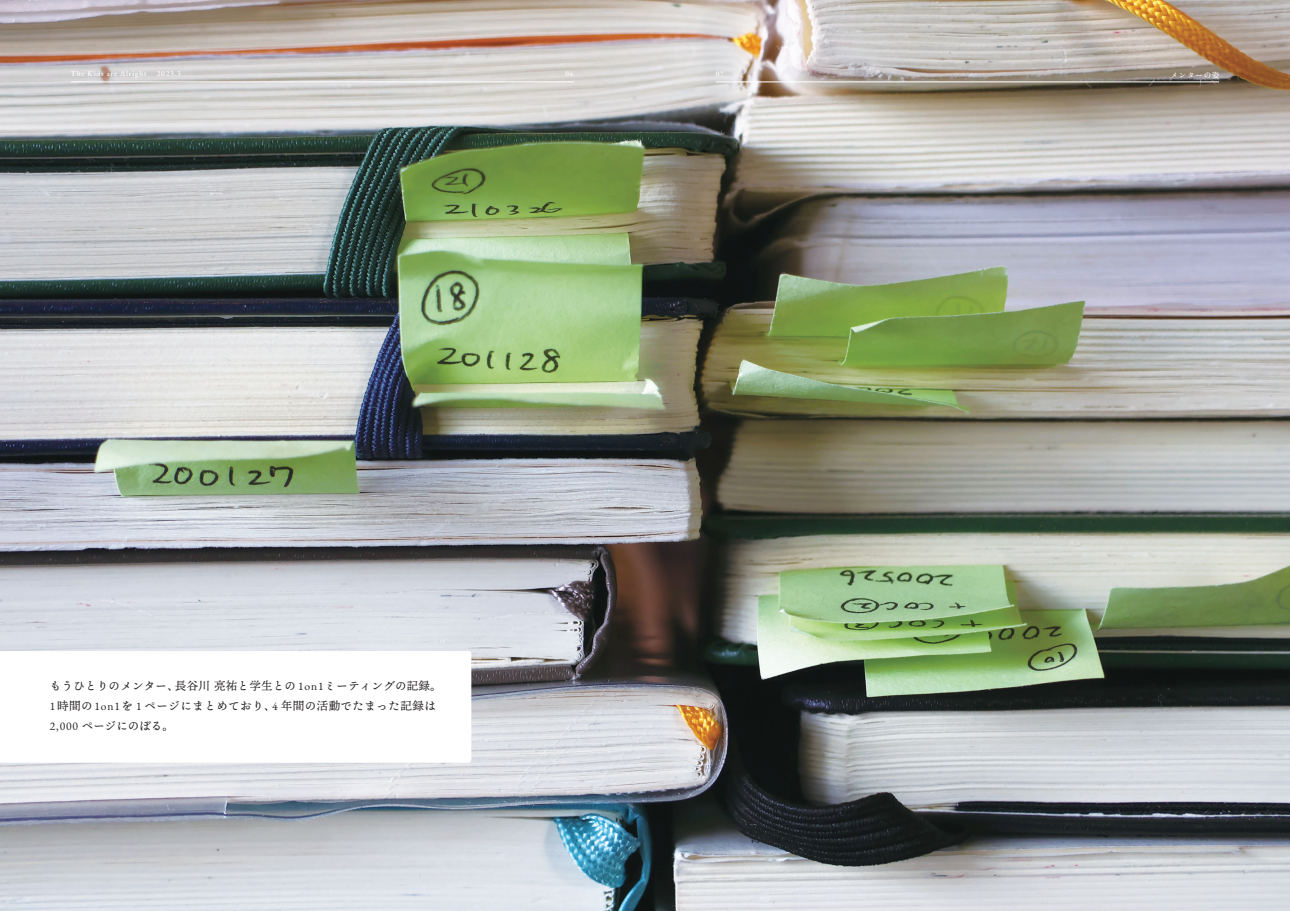
<style>
.page{position:relative;width:1290px;height:911px;background:#fff}
.page>*{position:absolute;margin:0;border:0;box-sizing:border-box;transform-origin:0 0}
.t1{font:11.5px/20.1px "Ten Mincho Text";letter-spacing:.02em;color:#231f20}
.t2{font:500 7.5px "EB Garamond";letter-spacing:.1em;color:#fff}
.t3{font:700 7.5px "Zen Old Mincho";letter-spacing:.1em;color:#fff}
.t4{font:600 7.12px "EB Garamond";color:#fff}
.s1{font-family:"EB Garamond"}
</style>
<div class="page">
<img style="left:0;top:0;width:1290px;height:911px">
<svg style="left:0;top:651px;width:471px;height:111px"></svg>
<hr style="left:71px;top:81px;width:503px;height:1px;background:#fff">
<hr style="left:716px;top:81px;width:503px;height:1px;background:#fff">
<p class="t2" style="left:71px;top:69px;width:77px">The Kids are Alright</p>
<p class="t2" style="left:157px;top:69px;width:26px">2023.3</p>
<p class="t4" style="left:566px;top:69px;width:9px">06</p>
<p class="t4" style="left:716px;top:69px;width:9px">07</p>
<p class="t3" style="left:1170px;top:70px;width:50px">メンターの姿</p>
<p class="t1" style="left:50px;top:676px;width:393px">もうひとりのメンター、長谷川 亮祐と学生との <span class="s1">1on1</span>ミーティングの記録。<br><span class="s1">1</span>時間の<span class="s1">1on1</span>を <span class="s1">1</span> ページにまとめており、<span class="s1">4</span> 年間の活動でたまった記録は<br><span class="s1">2,000</span> ページにのぼる。</p>
</div>
